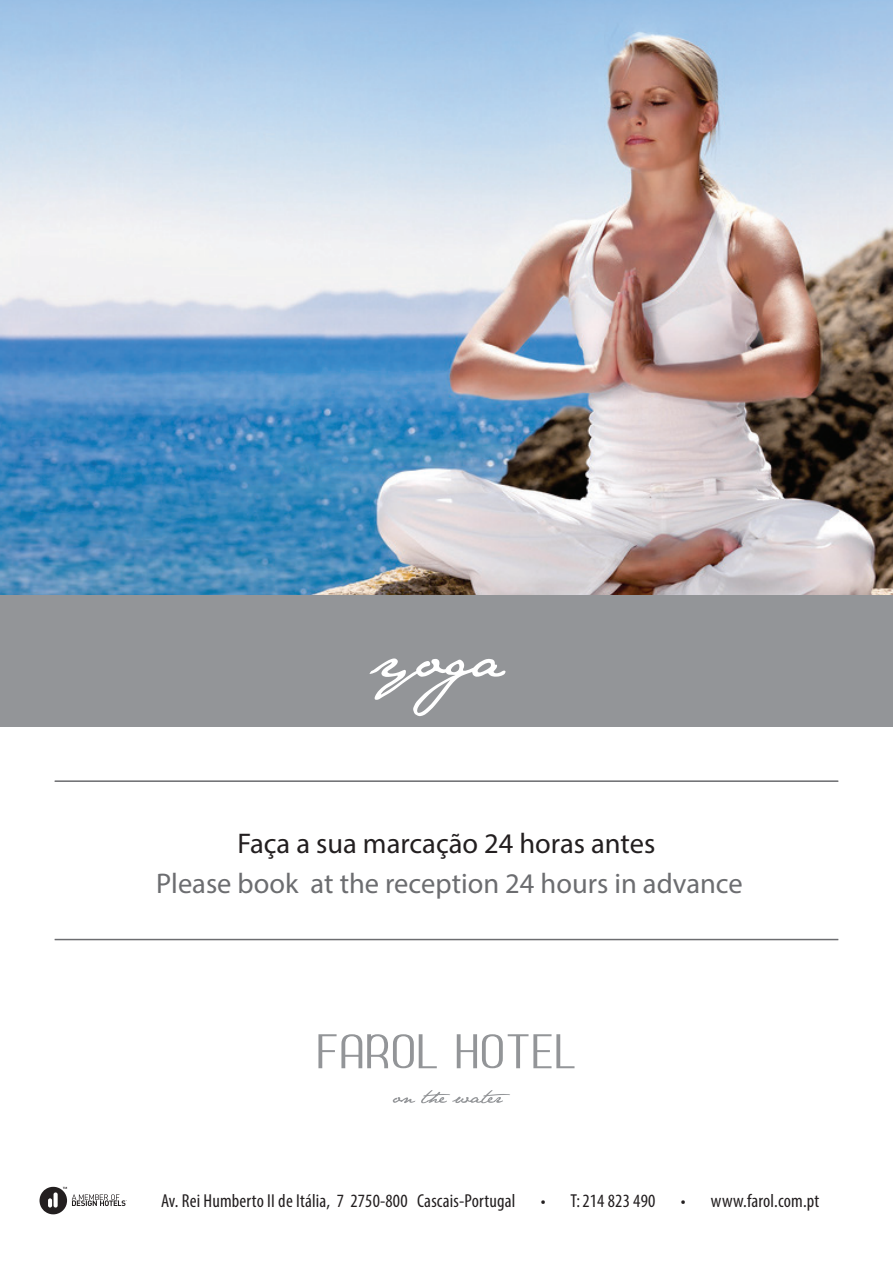
<style>
.page{position:relative;width:893px;height:1263px;background:#fff}
.page>*{position:absolute;margin:0;border:0;box-sizing:border-box;transform-origin:0 0}
.t1{font:57.75px "Jane Austen";color:#fff}
.t2{font:28.5px "Myriad Pro";color:#6c6d70}
.t3{font:28.5px "Myriad Pro";color:#231f20}
.t4{font:condensed 18.75px "Myriad Pro";letter-spacing:.01em;color:#231f20}
</style>
<div class="page">
<img style="left:0;top:0;width:893px;height:595px">
<div style="left:0;top:595px;width:893px;height:132px;background:#939598"></div>
<hr style="left:55px;top:939px;width:783px;height:1px;background:#6c6d70">
<hr style="left:55px;top:780px;width:783px;height:2px;background:#6c6d70">
<svg style="left:40px;top:1187px;width:87px;height:27px"></svg>
<svg style="left:318px;top:1034px;width:256px;height:34px"></svg>
<svg style="left:393px;top:1090px;width:117px;height:13px"></svg>
<h1 class="t1" style="left:374px;top:623px;width:136px">yoga</h1>
<h2 class="t3" style="left:238px;top:826px;width:419px">Faça a sua marcação 24 horas antes</h2>
<h2 class="t2" style="left:156px;top:865px;width:588px">Please book at the reception 24 hours in advance</h2>
<p class="t4" style="left:161px;top:1189px;width:356px">Av. Rei Humberto II de Itália, 7 2750-800 Cascais-Portugal</p>
<p class="t4" style="left:541px;top:1189px;width:116px">• T:214 823 490</p>
<p class="t4" style="left:681px;top:1189px;width:140px">• www.farol.com.pt</p>
</div>
